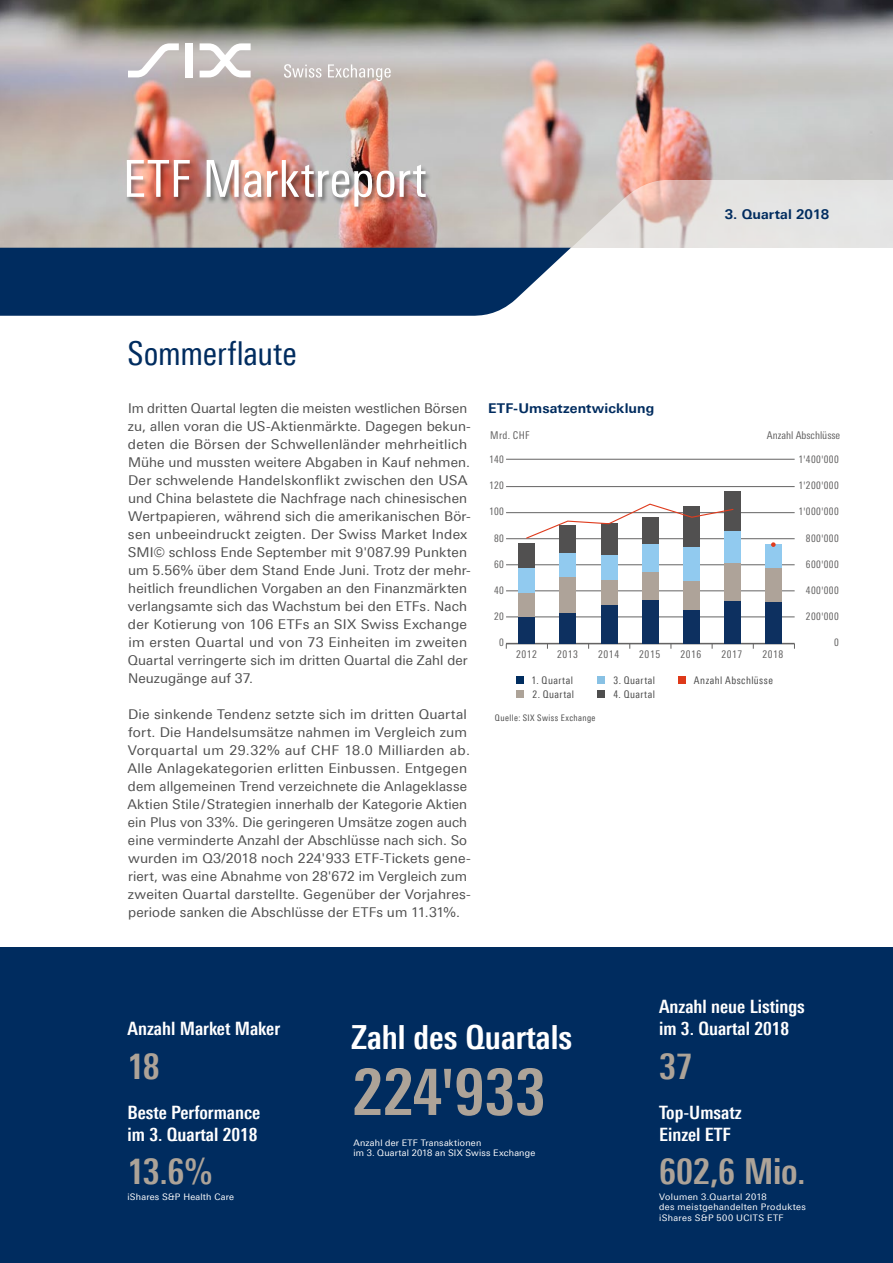
<style>
.page{position:relative;width:893px;height:1263px;background:#fff}
.page>*{position:absolute;margin:0;border:0;box-sizing:border-box;transform-origin:0 0}
.t1{font:700 64.95px "Linotype Univers 620 Cn";letter-spacing:-.005em;color:#ada398}
.t2{font:51px "Linotype Univers 420 Cn";color:#fff}
.t3{font:700 36px "Linotype Univers 620 Cn";letter-spacing:-.01em;color:#ada398}
.t4{font:700 33.3px "Linotype Univers 620 Cn";color:#fff}
.t5{font:33px "Linotype Univers 420 Cn";letter-spacing:-.005em;color:#002c5f}
.t6{font:700 18.45px/22px "Linotype Univers 620 Cn";color:#fff}
.t7{font:13.5px/18px "Linotype Univers 430";letter-spacing:.01em;color:#4e4e4e}
.t8{font:700 13.5px "Linotype Univers 630";letter-spacing:.01em;color:#002c5f}
.t9{font:10.65px "Linotype Univers 420 Cn";letter-spacing:.05em;color:#646363}
.t10{font:10.65px "Linotype Univers 420 Cn";color:#646363}
.t11{font:10.5px "Linotype Univers 420 Cn";letter-spacing:.04em;color:#646363}
.t12{font:10.5px "Linotype Univers 420 Cn";letter-spacing:.045em;color:#4e4e4e}
.t13{font:9px/10.8px "Linotype Univers 430";letter-spacing:.03em;color:#fff}
.t14{font:9px "Linotype Univers 420 Cn";letter-spacing:.045em;color:#4e4e4e}
</style>
<div class="page">
<img style="left:0;top:0;width:893px;height:180px">
<svg style="left:0;top:180px;width:893px;height:136px"></svg>
<svg style="left:129px;top:43px;width:50px;height:34px"></svg>
<div style="left:186px;top:43px;width:7px;height:34px;background:#fff"></div>
<svg style="left:200px;top:43px;width:51px;height:34px"></svg>
<svg style="left:284px;top:64px;width:107px;height:17px"></svg>
<div style="left:0;top:947px;width:893px;height:316px;background:#002c5f"></div>
<div style="left:126px;top:160px;width:306px;height:54px;background:#000;opacity:.45"></div>
<hr style="left:506px;top:643px;width:289px;height:1px;background:#646363">
<hr style="left:506px;top:617px;width:289px;height:1px;background:#646363">
<hr style="left:506px;top:591px;width:289px;height:1px;background:#646363">
<hr style="left:506px;top:564px;width:289px;height:1px;background:#646363">
<hr style="left:506px;top:538px;width:289px;height:1px;background:#646363">
<hr style="left:506px;top:512px;width:289px;height:1px;background:#646363">
<hr style="left:506px;top:486px;width:289px;height:1px;background:#646363">
<hr style="left:506px;top:459px;width:289px;height:1px;background:#646363">
<div style="left:765px;top:602px;width:17px;height:42px;background:#0d3060"></div>
<div style="left:765px;top:568px;width:17px;height:34px;background:#aea399"></div>
<div style="left:765px;top:545px;width:17px;height:23px;background:#91caef"></div>
<div style="left:724px;top:601px;width:17px;height:43px;background:#0d3060"></div>
<div style="left:724px;top:563px;width:17px;height:38px;background:#aea399"></div>
<div style="left:724px;top:530px;width:17px;height:33px;background:#91caef"></div>
<div style="left:724px;top:491px;width:17px;height:39px;background:#515050"></div>
<div style="left:683px;top:610px;width:17px;height:34px;background:#0d3060"></div>
<div style="left:683px;top:581px;width:17px;height:29px;background:#aea399"></div>
<div style="left:683px;top:547px;width:17px;height:34px;background:#91caef"></div>
<div style="left:683px;top:507px;width:17px;height:40px;background:#515050"></div>
<div style="left:642px;top:599px;width:17px;height:45px;background:#0d3060"></div>
<div style="left:642px;top:572px;width:17px;height:27px;background:#aea399"></div>
<div style="left:642px;top:543px;width:17px;height:29px;background:#91caef"></div>
<div style="left:642px;top:517px;width:17px;height:26px;background:#515050"></div>
<div style="left:601px;top:604px;width:16px;height:40px;background:#0d3060"></div>
<div style="left:601px;top:580px;width:16px;height:24px;background:#aea399"></div>
<div style="left:601px;top:555px;width:16px;height:25px;background:#91caef"></div>
<div style="left:601px;top:524px;width:16px;height:31px;background:#515050"></div>
<div style="left:559px;top:612px;width:17px;height:32px;background:#0d3060"></div>
<div style="left:559px;top:577px;width:17px;height:35px;background:#aea399"></div>
<div style="left:559px;top:552px;width:17px;height:25px;background:#91caef"></div>
<div style="left:559px;top:525px;width:17px;height:27px;background:#515050"></div>
<div style="left:518px;top:616px;width:17px;height:28px;background:#0d3060"></div>
<div style="left:518px;top:593px;width:17px;height:23px;background:#aea399"></div>
<div style="left:518px;top:568px;width:17px;height:25px;background:#91caef"></div>
<div style="left:518px;top:543px;width:17px;height:25px;background:#515050"></div>
<svg style="left:525px;top:503px;width:209px;height:36px"></svg>
<svg style="left:771px;top:542px;width:5px;height:5px"></svg>
<div style="left:516px;top:690px;width:8px;height:8px;background:#ada398"></div>
<div style="left:597px;top:690px;width:8px;height:8px;background:#4e4e4e"></div>
<div style="left:516px;top:676px;width:8px;height:8px;background:#002c5f"></div>
<div style="left:597px;top:676px;width:8px;height:8px;background:#88c1e4"></div>
<div style="left:678px;top:676px;width:8px;height:8px;background:#de3919"></div>
<h2 class="t2" style="left:123px;top:149px;width:305px">ETF Marktreport</h2>
<p class="t8" style="left:725px;top:206px;width:106px">3. Quartal 2018</p>
<h3 class="t5" style="left:128px;top:334px;width:171px">Sommerflaute</h3>
<p class="t7" style="left:128px;top:399px;width:345px">Im dritten Quartal legten die meisten westlichen Börsen zu, allen voran die US-Aktienmärkte. Dagegen bekun&shy;deten die Börsen der Schwellenländer mehrheitlich Mühe und mussten weitere Abgaben in Kauf nehmen.<br>Der schwelende Handelskonflikt zwischen den USA und China belastete die Nachfrage nach chinesischen Wertpapieren, während sich die amerikanischen Bör&shy;sen unbeeindruckt zeigten. Der Swiss Market Index SMI© schloss Ende September mit 9'087.99 Punkten um 5.56% über dem Stand Ende Juni. Trotz der mehr&shy;heitlich freundlichen Vorgaben an den Finanzmärkten verlangsamte sich das Wachstum bei den ETFs. Nach der Kotierung von 106 ETFs an SIX Swiss Exchange im ersten Quartal und von 73 Einheiten im zweiten Quartal verringerte sich im dritten Quartal die Zahl der Neuzugänge auf 37.</p>
<p class="t7" style="left:127px;top:705px;width:345px">Die sinkende Tendenz setzte sich im dritten Quartal fort. Die Handelsumsätze nahmen im Vergleich zum Vorquartal um 29.32% auf CHF 18.0 Milliarden ab.<br>Alle Anlagekategorien erlitten Einbussen. Entgegen dem allgemeinen Trend verzeichnete die Anlageklasse Aktien Stile/Strategien innerhalb der Kategorie Aktien ein Plus von 33%. Die geringeren Umsätze zogen auch eine verminderte Anzahl der Abschlüsse nach sich. So wurden im Q3/2018 noch 224'933 ETF-Tickets gene&shy;riert, was eine Abnahme von 28'672 im Vergleich zum zweiten Quartal darstellte. Gegenüber der Vorjahres&shy;periode sanken die Abschlüsse der ETFs um 11.31%.</p>
<p class="t8" style="left:488px;top:400px;width:168px">ETF-Umsatzentwicklung</p>
<p class="t9" style="left:490px;top:429px;width:41px">Mrd. CHF</p>
<p class="t11" style="left:489px;top:453px;width:17px">140</p>
<p class="t11" style="left:489px;top:479px;width:17px">120</p>
<p class="t11" style="left:489px;top:505px;width:17px">100</p>
<p class="t11" style="left:494px;top:532px;width:11px">80</p>
<p class="t11" style="left:494px;top:558px;width:11px">60</p>
<p class="t11" style="left:494px;top:584px;width:11px">40</p>
<p class="t11" style="left:494px;top:610px;width:11px">20</p>
<p class="t11" style="left:499px;top:636px;width:6px">0</p>
<p class="t10" style="left:767px;top:429px;width:75px">Anzahl Abschlüsse</p>
<p class="t11" style="left:798px;top:453px;width:42px">1'400'000</p>
<p class="t11" style="left:798px;top:479px;width:42px">1'200'000</p>
<p class="t11" style="left:798px;top:505px;width:42px">1'000'000</p>
<p class="t11" style="left:806px;top:532px;width:34px">800'000</p>
<p class="t11" style="left:806px;top:558px;width:34px">600'000</p>
<p class="t11" style="left:806px;top:584px;width:34px">400'000</p>
<p class="t11" style="left:806px;top:610px;width:34px">200'000</p>
<p class="t11" style="left:834px;top:636px;width:6px">0</p>
<p class="t9" style="left:516px;top:648px;width:22px">2012</p>
<p class="t9" style="left:557px;top:648px;width:22px">2013</p>
<p class="t9" style="left:598px;top:648px;width:22px">2014</p>
<p class="t9" style="left:639px;top:648px;width:22px">2015</p>
<p class="t9" style="left:680px;top:648px;width:22px">2016</p>
<p class="t9" style="left:721px;top:648px;width:22px">2017</p>
<p class="t9" style="left:762px;top:648px;width:22px">2018</p>
<p class="t12" style="left:532px;top:674px;width:43px">1. Quartal</p>
<p class="t12" style="left:613px;top:674px;width:43px">3. Quartal</p>
<p class="t12" style="left:694px;top:674px;width:80px">Anzahl Abschlüsse</p>
<p class="t12" style="left:532px;top:688px;width:43px">2. Quartal</p>
<p class="t12" style="left:613px;top:688px;width:43px">4. Quartal</p>
<p class="t14" style="left:495px;top:713px;width:102px">Quelle: SIX Swiss Exchange</p>
<h3 class="t6" style="left:659px;top:995px;width:147px">Anzahl neue Listings</h3>
<h3 class="t6" style="left:128px;top:1018px;width:154px">Anzahl Market Maker</h3>
<h3 class="t6" style="left:659px;top:1018px;width:132px">im 3. Quartal 2018</h3>
<h3 class="t4" style="left:351px;top:1017px;width:223px">Zahl des Quartals</h3>
<h3 class="t3" style="left:128px;top:1044px;width:34px">18</h3>
<h3 class="t6" style="left:128px;top:1101px;width:134px">Beste Performance im 3. Quartal 2018</h3>
<h3 class="t3" style="left:128px;top:1149px;width:86px">13.6%</h3>
<p class="t13" style="left:128px;top:1191px;width:108px">iShares S&amp;P Health Care</p>
<h1 class="t1" style="left:352px;top:1053px;width:195px">224'933</h1>
<p class="t13" style="left:353px;top:1137px;width:183px">Anzahl der ETF Transaktionen<br>im 3. Quartal 2018 an SIX Swiss Exchange</p>
<h3 class="t3" style="left:659px;top:1045px;width:35px">37</h3>
<h3 class="t6" style="left:659px;top:1101px;width:84px">Top-Umsatz<br>Einzel ETF</h3>
<h3 class="t3" style="left:659px;top:1149px;width:148px">602,6 Mio.</h3>
<p class="t13" style="left:659px;top:1191px;width:148px">Volumen 3.Quartal 2018<br>des meistgehandelten Produktes iShares S&amp;P 500 UCITS ETF</p>
</div>
